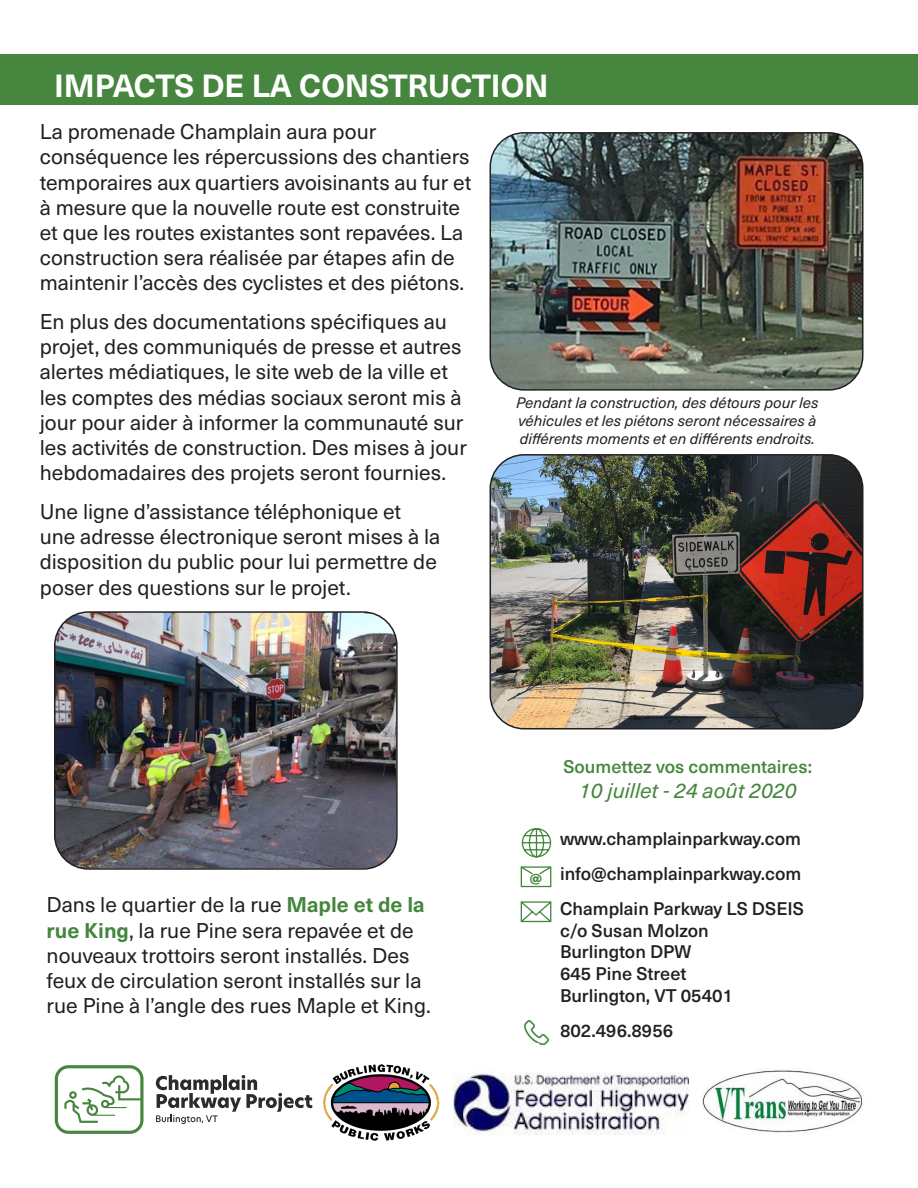
<style>
.page{position:relative;width:918px;height:1188px;background:#fff}
.page>*{position:absolute;margin:0;border:0;box-sizing:border-box;transform-origin:0 0}
.t1{font:700 31.5px "Neue Haas Unica W1 G";color:#fff}
.t2{font:21px/25.2px "Neue Haas Unica W1 G";color:#231f20}
.t3{font:italic 21px "Neue Haas Unica W1 G";color:#46863e}
.t4{font:500 18px/21.6px "Neue Haas Unica W1 G";color:#231f20}
.t5{font:500 18px "Neue Haas Unica W1 G";color:#46863e}
.t6{font:italic 15px/18px "Neue Haas Unica W1 G";color:#231f20}
.t7{font:800 12.9px "Neue Haas Unica W1 G";color:#44863e;scale:1.09 1}
.s1{font-weight:700;color:#44863e}
</style>
<div class="page">
<img style="left:490px;top:133px;width:373px;height:257px">
<div style="left:490px;top:132px;width:373px;height:259px;border:2px solid #231f20;border-radius:34px"></div>
<div style="left:0;top:54px;width:918px;height:51px;background:#46863e"></div>
<svg style="left:55px;top:1065px;width:89px;height:69px"></svg>
<svg style="left:156px;top:1075px;width:156px;height:49px"></svg>
<img style="left:323px;top:1065px;width:117px;height:76px">
<img style="left:454px;top:1072px;width:234px;height:62px">
<img style="left:702px;top:1070px;width:160px;height:63px">
<img style="left:523px;top:1020px;width:27px;height:25px">
<div style="left:521px;top:1044px;width:18px;height:7px;background:#fff"></div>
<svg style="left:521px;top:828px;width:31px;height:30px"></svg>
<svg style="left:520px;top:866px;width:32px;height:22px"></svg>
<div style="left:530px;top:873px;width:13px;height:13px;background:#fff;border-radius:50%"></div>
<svg style="left:520px;top:901px;width:32px;height:22px"></svg>
<img style="left:490px;top:455px;width:373px;height:272px">
<div style="left:490px;top:454px;width:373px;height:276px;border:2px solid #231f20;border-radius:34px"></div>
<img style="left:55px;top:614px;width:340px;height:253px">
<div style="left:54px;top:611px;width:344px;height:259px;border:2px solid #231f20;border-radius:34px"></div>
<h1 class="t1" style="left:54px;top:62px;width:496px">IMPACTS DE LA CONSTRUCTION</h1>
<p class="t2" style="left:40px;top:118px;width:433px">La promenade Champlain aura pour conséquence les répercussions des chantiers temporaires aux quartiers avoisinants au fur et à mesure que la nouvelle route est construite et que les routes existantes sont repavées. La construction sera réalisée par étapes afin de maintenir l’accès des cyclistes et des piétons.</p>
<p class="t2" style="left:40px;top:308px;width:429px">En plus des documentations spécifiques au projet, des communiqués de presse et autres alertes médiatiques, le site web de la ville et les comptes des médias sociaux seront mis à jour pour aider à informer la communauté sur les activités de construction. Des mises à jour hebdomadaires des projets seront fournies.</p>
<p class="t2" style="left:40px;top:498px;width:402px">Une ligne d’assistance téléphonique et une adresse électronique seront mises à la disposition du public pour lui permettre de poser des questions sur le projet.</p>
<p class="t6" style="left:516px;top:393px;width:304px">Pendant la construction, des détours pour les véhicules et les piétons seront nécessaires à différents moments et en différents endroits.</p>
<p class="t2" style="left:47px;top:891px;width:386px">Dans le quartier de la rue <span class="s1">Maple et de la rue King</span>, la rue Pine sera repavée et de nouveaux trottoirs seront installés. Des feux de circulation seront installés sur la rue Pine à l’angle des rues Maple et King.</p>
<p class="t7" style="left:530px;top:869px;width:13px">@</p>
<p class="t5" style="left:563px;top:753px;width:250px">Soumettez vos commentaires:</p>
<p class="t3" style="left:579px;top:775px;width:219px">10 juillet - 24 août 2020</p>
<p class="t4" style="left:560px;top:820px;width:246px;line-height:35.1px">www.champlainparkway.com info@champlainparkway.com<br>Champlain Parkway LS DSEIS</p>
<p class="t4" style="left:560px;top:919px;width:175px">c/o Susan Molzon<br>Burlington DPW<br>645 Pine Street<br>Burlington, VT 05401</p>
<p class="t4" style="left:560px;top:1018px;width:115px">802.496.8956</p>
</div>
